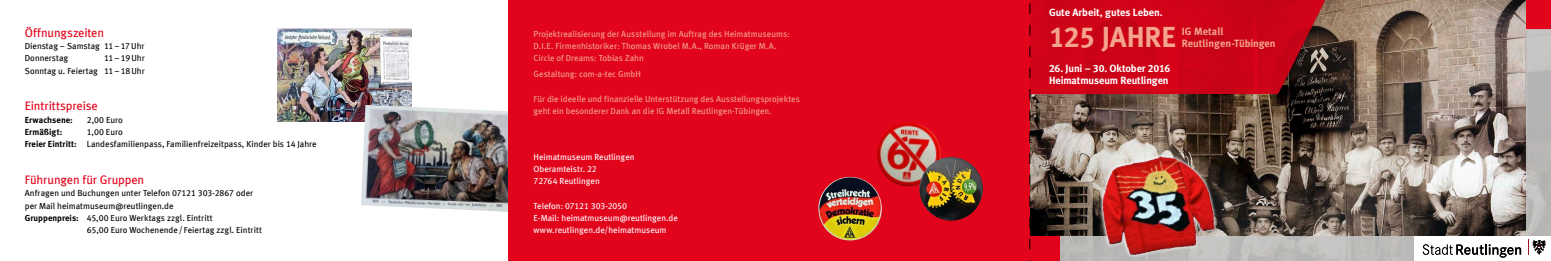
<style>
.page{position:relative;width:1551px;height:261px;background:#fff}
.page>*{position:absolute;margin:0;border:0;box-sizing:border-box;transform-origin:0 0}
.t1{font:28.88px "Meta Bold LF";letter-spacing:-.005em;color:#f3a48b}
.t2{font:12.25px "Meta Book LF Roman";letter-spacing:-.01em;color:#e2041b}
.t3{font:10.5px/12.2px "Meta Bold LF";letter-spacing:-.005em;color:#fff}
.t4{font:10.5px/12.2px "Meta Bold LF";color:#f3a48b}
.t5{font:8.75px/12.2px "Meta Book LF Roman";color:#000}
.t6{font:8.75px/12.2px "Meta Book LF Roman";color:#f3a48b}
.t7{font:8.75px/12.2px "Meta Book LF Roman";color:#fff}
.t8{font:8.75px "Meta Bold LF";letter-spacing:.005em;color:#000}
.s1{font-family:"Meta Bold LF"}
</style>
<div class="page">
<img style="left:278px;top:29px;width:134px;height:92px">
<img style="left:361px;top:105px;width:147px;height:106px">
<img style="left:1030px;top:0;width:495px;height:236px">
<div style="left:508px;top:0;width:521px;height:260px;background:#e2041b"></div>
<div style="left:1525px;top:0;width:25px;height:30px;background:#e2041b"></div>
<div style="left:1525px;top:30px;width:25px;height:206px;background:linear-gradient(to bottom,#bdbdbc,#b8b7b6)"></div>
<div style="left:1054px;top:236px;width:360px;height:24px;background:#bebcba"></div>
<div style="left:1029px;top:236px;width:30px;height:24px;background:#e2041b"></div>
<svg style="left:1528px;top:239px;width:17px;height:15px"></svg>
<svg style="left:1422px;top:244px;width:98px;height:13px"></svg>
<img style="left:1030px;top:0;width:295px;height:94px">
<img style="left:818px;top:177px;width:63px;height:63px;border-radius:32px">
<img style="left:877px;top:123px;width:64px;height:64px">
<img style="left:919px;top:157px;width:63px;height:63px;border-radius:32px">
<img style="left:1083px;top:141px;width:143px;height:119px">
<svg style="left:1029px;top:0;width:1px;height:250px"></svg>
<h2 class="t2" style="left:25px;top:25px;width:81px">Öffnungszeiten</h2>
<p class="t5" style="left:25px;top:40px;width:121px">Dienstag – Samstag 11–17Uhr<br>Donnerstag</p>
<p class="t5" style="left:25px;top:52px;width:121px;text-align:right">11–19Uhr<br>Sonntag u. Feiertag 11–18Uhr</p>
<h2 class="t2" style="left:25px;top:99px;width:74px">Eintrittspreise</h2>
<p class="t8" style="left:25px;top:114px;width:49px">Erwachsene:</p>
<p class="t5" style="left:87px;top:113px;width:38px">2,00 Euro</p>
<p class="t8" style="left:25px;top:127px;width:39px">Ermäßigt:</p>
<p class="t5" style="left:25px;top:125px;width:293px;text-indent:62px">1,00 Euro<br><span class="s1">Freier Eintritt:</span> Landesfamilienpass, Familienfreizeitpass, Kinder bis 14 Jahre</p>
<h2 class="t2" style="left:25px;top:172px;width:121px">Führungen für Gruppen</h2>
<p class="t5" style="left:25px;top:187px;width:230px">Anfragen und Buchungen unter Telefon 07121 303-2867 oder</p>
<p class="t5" style="left:25px;top:199px;width:150px">per Mail heimatmuseum@reutlingen.de</p>
<p class="t5" style="left:25px;top:211px;width:189px"><span class="s1">Gruppenpreis:</span> 45,00 Euro Werktags zzgl. Eintritt</p>
<p class="t5" style="left:87px;top:223px;width:177px">65,00 Euro Wochenende/ Feiertag zzgl. Eintritt</p>
<p class="t6" style="left:533px;top:27px;width:258px">Projektrealisierung der Ausstellung im Auftrag des Heimatmuseums:<br>D.I.E. Firmenhistoriker: Thomas Wrobel M.A., Roman Krüger M.A.<br>Circle of Dreams: Tobias Zahn</p>
<p class="t6" style="left:533px;top:68px;width:109px">Gestaltung: com-a-tec GmbH</p>
<p class="t6" style="left:533px;top:93px;width:268px">Für die ideelle und finanzielle Unterstützung des Ausstellungsprojektes geht ein besonderer Dank an die IG Metall Reutlingen-Tübingen.</p>
<p class="t7" style="left:533px;top:150px;width:102px">Heimatmuseum Reutlingen<br>Oberamteistr. 22<br>72764 Reutlingen</p>
<p class="t7" style="left:533px;top:199px;width:146px">Telefon: 07121 303-2050<br>E-Mail: heimatmuseum@reutlingen.de www.reutlingen.de/heimatmuseum</p>
<p class="t3" style="left:1048px;top:6px;width:115px">Gute Arbeit, gutes Leben.</p>
<h1 class="t1" style="left:1048px;top:20px;width:128px">125 JAHRE</h1>
<p class="t4" style="left:1181px;top:25px;width:95px">IG Metall<br>Reutlingen-Tübingen</p>
<p class="t3" style="left:1048px;top:62px;width:123px">26. Juni – 30. Oktober 2016<br>Heimatmuseum Reutlingen</p>
</div>
